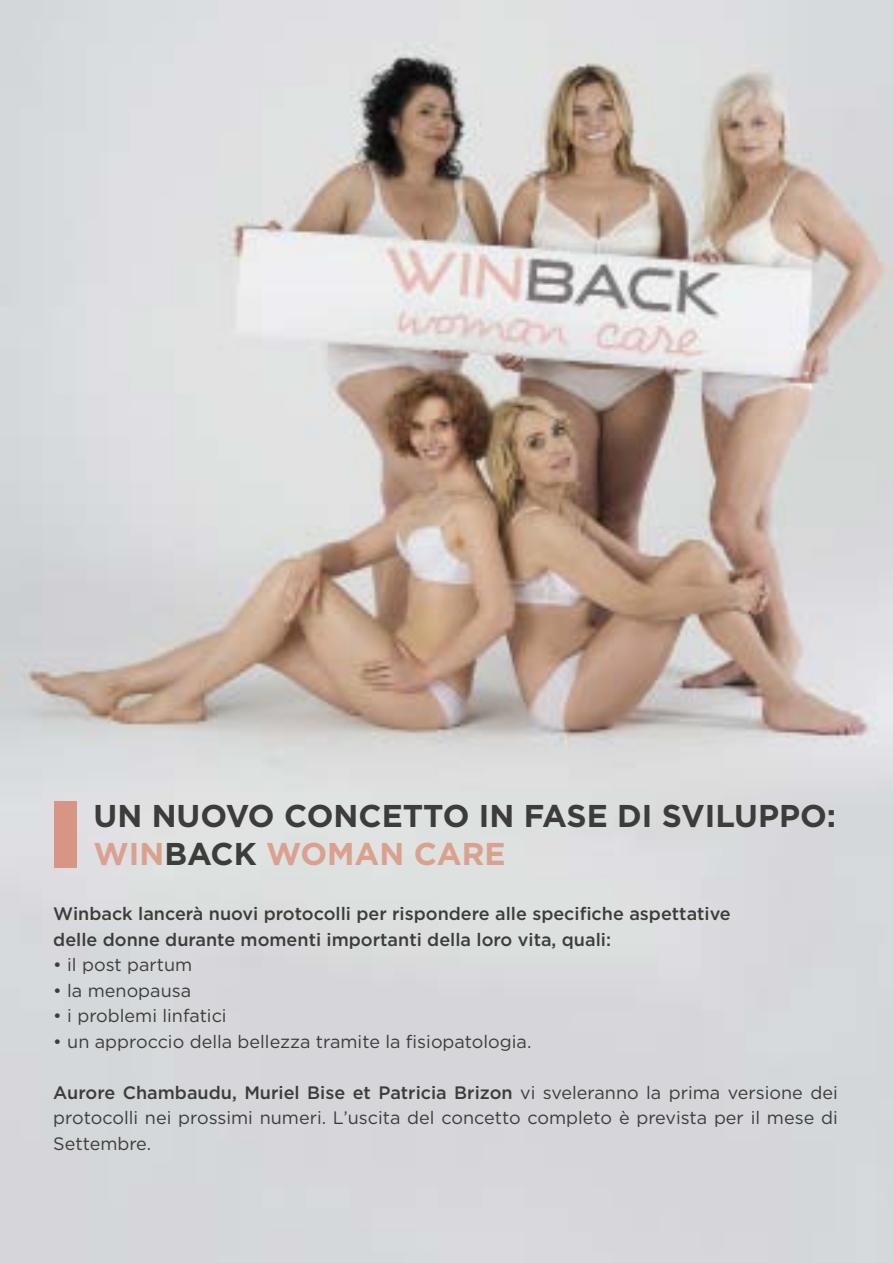
<style>
.page{position:relative;width:893px;height:1263px;background:#fff}
.page>*{position:absolute;margin:0;border:0;box-sizing:border-box;transform-origin:0 0}
.t1{font:700 31.5px/37.8px "Gotham";color:#3c3c3b}
.t2{font:18px/25.5px "Gotham";color:#3c3c3b;text-align:justify}
.t3{font:500 18px/25.5px "Gotham";color:#3c3c3b}
.s1{color:#dba18e}
.s2{font-weight:500}
</style>
<div class="page">
<img style="left:0;top:0;width:893px;height:1263px">
<div style="left:55px;top:801px;width:22px;height:66px;background:#d79683"></div>
<img style="left:0;top:604px;width:1px;height:659px">
<h1 class="t1" style="left:94px;top:797px;width:744px">UN NUOVO CONCETTO IN FASE DI SVILUPPO:<br><span class="s1">WIN</span>BACK <span class="s1">WOMAN CARE</span></h1>
<p class="t3" style="left:53px;top:901px;width:679px">Winback lancerà nuovi protocolli per rispondere alle specifiche aspettative delle donne durante momenti importanti della loro vita, quali:</p>
<p class="t2" style="left:53px;top:951px;width:141px">• il post partum</p>
<p class="t2" style="left:53px;top:977px;width:139px">• la menopausa</p>
<p class="t2" style="left:53px;top:1003px;width:175px">• i problemi linfatici</p>
<p class="t2" style="left:53px;top:1028px;width:480px">• un approccio della bellezza tramite la fisiopatologia.</p>
<p class="t2" style="left:53px;top:1079px;width:786px"><span class="s2">Aurore Chambaudu, Muriel Bise et Patricia Brizon</span> vi sveleranno la prima versione dei protocolli nei prossimi numeri. L’uscita del concetto completo è prevista per il mese di Settembre.</p>
</div>
